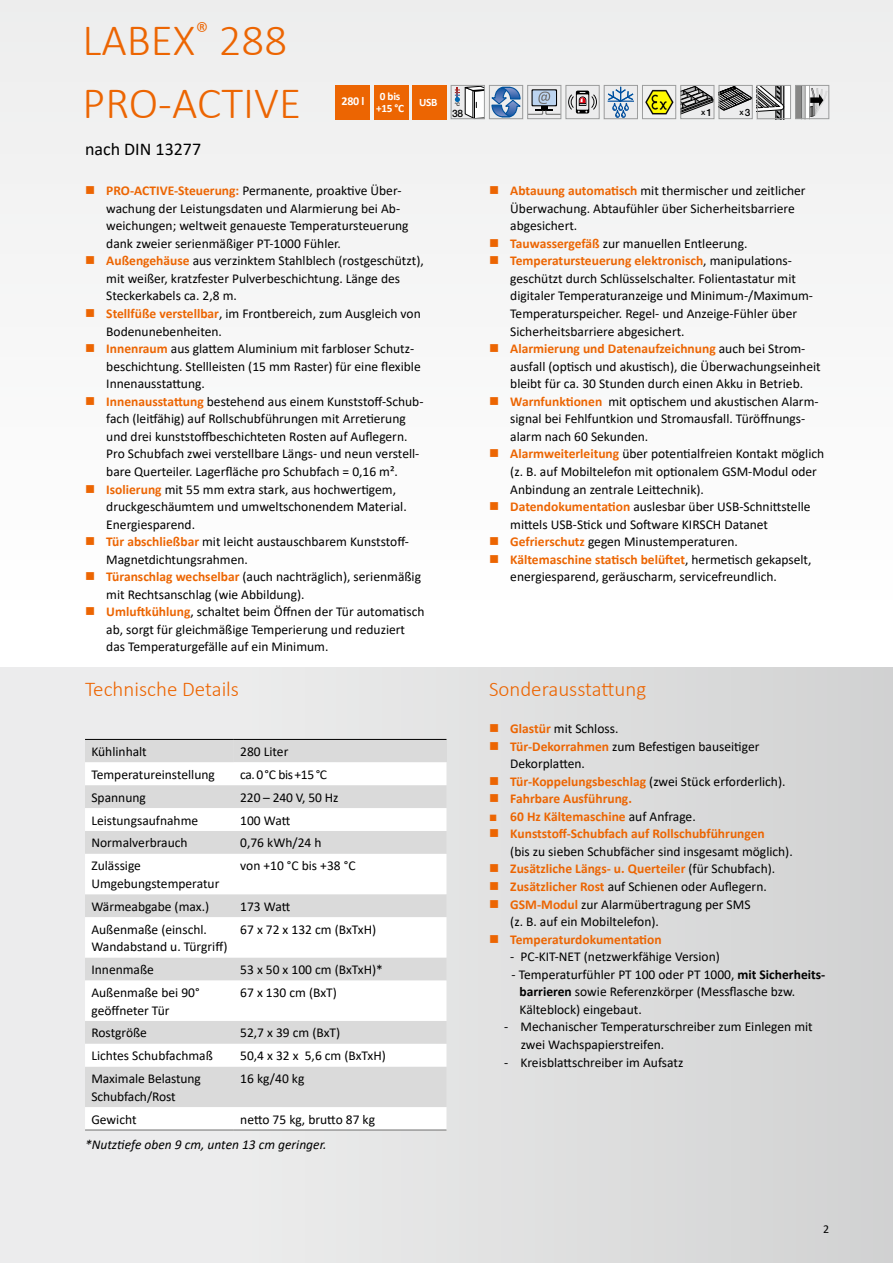
<style>
.page{position:relative;width:893px;height:1263px;background:#fff}
.page>*{position:absolute;margin:0;border:0;box-sizing:border-box;transform-origin:0 0}
.t1{font:300 45px/62.6px "Calibri";color:#ec6502}
.t2{font:300 21px "Calibri";color:#ec6502}
.t3{font:18px "Calibri";color:#000}
.t4{font:13.5px/17.5px "Calibri";color:#000}
.t5{font:700 13.5px/17.5px "Calibri";color:#ec6502}
.t6{font:italic 13.5px "Calibri";color:#000}
.t7{font:700 12px "Calibri";color:#fff}
.t8{font:12px "Calibri";color:#000}
.t9{font:700 11.25px/11.2px "Calibri";letter-spacing:-.025em;color:#fff;text-align:center}
.t10{font:500 10.2px "Helvetica Neue";color:#000}
.t11{font:500 8.1px "Helvetica Neue";color:#000}
.t12{font:500 7.95px "Helvetica Neue";color:#000}
.t13{font:500 4.8px "Helvetica Neue";color:#000}
.s1{font-size:10.05px}
.s2{font-weight:700;color:#ec6502}
.s3{font-family:"Century";font-weight:400}
.s4{font-weight:400;color:#000}
.s5{font-weight:700}
</style>
<div class="page">
<div style="left:0;top:0;width:893px;height:617px;background:#f6f6f6"></div>
<div style="left:0;top:668px;width:893px;height:595px;background:linear-gradient(to right,#f1f1f2,#d3d4d4)"></div>
<div style="left:85px;top:740px;width:149px;height:22px;background:#dadada"></div>
<div style="left:234px;top:739px;width:212px;height:23px;background:#dadada"></div>
<svg style="left:85px;top:762px;width:361px;height:368px"></svg>
<svg style="left:85px;top:980px;width:361px;height:41px"></svg>
<hr style="left:85px;top:739px;width:149px;height:1px;background:#000">
<hr style="left:234px;top:739px;width:212px;height:1px;background:#000">
<hr style="left:85px;top:1130px;width:149px;height:1px;background:#6f6f6e">
<hr style="left:234px;top:1130px;width:212px;height:1px;background:#6f6f6e">
<div style="left:336px;top:85px;width:34px;height:34px;background:#ec6502"></div>
<div style="left:374px;top:85px;width:34px;height:34px;background:#ec6502"></div>
<div style="left:451px;top:85px;width:34px;height:34px;background:#ececed"></div>
<div style="left:451px;top:85px;width:34px;height:34px;border:1px solid #9c9d9d"></div>
<div style="left:489px;top:85px;width:34px;height:34px;border:1px solid #9c9d9d"></div>
<div style="left:527px;top:85px;width:34px;height:34px;background:#a2a2a3"></div>
<svg style="left:455px;top:86px;width:106px;height:33px"></svg>
<div style="left:604px;top:85px;width:34px;height:34px;background:#ececed"></div>
<svg style="left:607px;top:87px;width:27px;height:30px"></svg>
<div style="left:604px;top:85px;width:34px;height:34px;border:1px solid #9c9d9d"></div>
<svg style="left:682px;top:87px;width:30px;height:27px"></svg>
<div style="left:680px;top:85px;width:34px;height:34px;border:1px solid #9c9d9d"></div>
<img style="left:645px;top:89px;width:29px;height:26px">
<div style="left:642px;top:85px;width:34px;height:34px;border:1px solid #9c9d9d"></div>
<svg style="left:719px;top:85px;width:66px;height:34px"></svg>
<div style="left:757px;top:85px;width:34px;height:34px;border:1px solid #9c9d9d"></div>
<div style="left:795px;top:85px;width:7px;height:34px;background:#878786"></div>
<svg style="left:801px;top:87px;width:26px;height:30px"></svg>
<div style="left:795px;top:85px;width:34px;height:34px;border:1px solid #9c9d9d"></div>
<div style="left:566px;top:85px;width:34px;height:34px;background:#ececed;border:1px solid #9c9d9d"></div>
<svg style="left:568px;top:91px;width:29px;height:23px"></svg>
<div style="left:412px;top:85px;width:34px;height:34px;background:#ec6502"></div>
<svg style="left:490px;top:724px;width:8px;height:8px"></svg>
<svg style="left:490px;top:742px;width:8px;height:8px"></svg>
<svg style="left:490px;top:777px;width:8px;height:8px"></svg>
<svg style="left:490px;top:794px;width:8px;height:8px"></svg>
<svg style="left:490px;top:829px;width:8px;height:8px"></svg>
<svg style="left:490px;top:864px;width:8px;height:8px"></svg>
<svg style="left:490px;top:882px;width:8px;height:8px"></svg>
<svg style="left:490px;top:900px;width:8px;height:7px"></svg>
<svg style="left:490px;top:935px;width:8px;height:8px"></svg>
<h1 class="t1" style="left:82px;top:8px;width:220px">LABEX<sup>®</sup> 288<br>PRO-ACTIVE</h1>
<h3 class="t3" style="left:85px;top:136px;width:118px">nach DIN 13277</h3>
<p class="t7" style="left:342px;top:93px;width:24px">280 l</p>
<p class="t9" style="left:376px;top:91px;width:29px">0 bis +15 °C</p>
<p class="t13" style="left:455px;top:102px;width:7px">°C</p>
<p class="t10" style="left:452px;top:107px;width:13px">38</p>
<p class="t11" style="left:701px;top:107px;width:13px">x<span class="s1">1</span></p>
<p class="t12" style="left:739px;top:108px;width:13px">x<span class="s1">3</span></p>
<p class="t9" style="left:419px;top:96px;width:20px">USB</p>
<p class="t4" style="left:106px;top:181px;width:320px"><span class="s2">PRO-ACTIVE-Steuerung:</span> Permanente, proaktive Über&shy;wachung der Leistungsdaten und Alarmierung bei Ab&shy;weichungen; weltweit genaueste Temperatursteuerung dank zweier serienmäßiger PT-1000 Fühler.<br><span class="s2">Außengehäuse</span> aus verzinktem Stahlblech (rostgeschützt), mit weißer, kratzfester Pulverbeschichtung. Länge des Steckerkabels ca. 2,8 m.<br><span class="s2">Stellfüße verstellbar</span>, im Frontbereich, zum Ausgleich von Bodenunebenheiten.<br><span class="s2">Innenraum</span> aus glattem Aluminium mit farbloser Schutz&shy;beschichtung. Stellleisten (15 mm Raster) für eine flexible Innenausstattung.<br><span class="s2">Innenausstattung</span> bestehend aus einem Kunststoff-Schub&shy;fach (leitfähig) auf Rollschubführungen mit Arretierung und drei kunststoffbeschichteten Rosten auf Auflegern.<br>Pro Schubfach zwei verstellbare Längs- und neun verstell&shy;bare Querteiler. Lagerfläche pro Schubfach = 0,16 m².<br><span class="s2">Isolierung</span> mit 55 mm extra stark, aus hochwertigem, druckgeschäumtem und umweltschonendem Material.<br>Energiesparend.<br><span class="s2">Tür abschließbar</span> mit leicht austauschbarem Kunststoff-Magnetdichtungsrahmen.<br><span class="s2">Türanschlag wechselbar</span> (auch nachträglich), serienmäßig mit Rechtsanschlag (wie Abbildung).<br><span class="s2">Umluftkühlung</span>, schaltet beim Öffnen der Tür automatisch ab, sorgt für gleichmäßige Temperierung und reduziert das Temperaturgefälle auf ein Minimum.</p>
<p class="t4" style="left:510px;top:181px;width:315px"><span class="s2">Abtauung automatisch</span> mit thermischer und zeitlicher Überwachung. Abtaufühler über Sicherheitsbarriere abgesichert.<br><span class="s2">Tauwassergefäß</span> zur manuellen Entleerung.<br><span class="s2">Temperatursteuerung elektronisch</span>, manipulations&shy;geschützt durch Schlüsselschalter. Folientastatur mit digitaler Temperaturanzeige und Minimum-/Maximum-Temperaturspeicher. Regel- und Anzeige-Fühler über Sicherheitsbarriere abgesichert.<br><span class="s2">Alarmierung und Datenaufzeichnung</span> auch bei Strom&shy;ausfall (optisch und akustisch), die Überwachungseinheit bleibt für ca. 30 Stunden durch einen Akku in Betrieb.<br><span class="s2">Warnfunktionen</span> mit optischem und akustischen Alarm&shy;signal bei Fehlfuntkion und Stromausfall. Türöffnungs&shy;alarm nach 60 Sekunden.<br><span class="s2">Alarmweiterleitung</span> über potentialfreien Kontakt möglich (z. B. auf Mobiltelefon mit optionalem GSM-Modul oder Anbindung an zentrale Leittechnik).<br><span class="s2">Datendokumentation</span> auslesbar über USB-Schnittstelle mittels USB-Stick und Software KIRSCH Datanet <span class="s2">Gefrierschutz</span> gegen Minustemperaturen.<br><span class="s2">Kältemaschine statisch belüftet</span>, hermetisch gekapselt, energiesparend, geräuscharm, servicefreundlich.</p>
<h2 class="t2" style="left:85px;top:676px;width:156px">Technische Details</h2>
<h2 class="t2" style="left:489px;top:676px;width:159px">Sonderausstattung</h2>
<p class="t4" style="left:91px;top:742px;width:57px">Kühlinhalt</p>
<p class="t4" style="left:240px;top:742px;width:50px">280 Liter</p>
<p class="t4" style="left:91px;top:765px;width:125px">Temperatureinstellung</p>
<p class="t4" style="left:240px;top:765px;width:88px">ca. 0 °C bis +15 °C</p>
<p class="t4" style="left:91px;top:788px;width:56px">Spannung</p>
<p class="t4" style="left:240px;top:788px;width:100px">220 – 240 V, 50 Hz</p>
<p class="t4" style="left:91px;top:811px;width:108px">Leistungsaufnahme</p>
<p class="t4" style="left:240px;top:811px;width:52px">100 Watt</p>
<p class="t4" style="left:91px;top:834px;width:98px">Normalverbrauch</p>
<p class="t4" style="left:240px;top:834px;width:83px">0,76 kWh/24 h</p>
<p class="t4" style="left:91px;top:857px;width:129px">Zulässige<br>Umgebungstemperatur</p>
<p class="t4" style="left:240px;top:857px;width:117px">von +10 °C bis +38 °C</p>
<p class="t4" style="left:91px;top:897px;width:119px">Wärmeabgabe (max.)</p>
<p class="t4" style="left:240px;top:897px;width:52px">173 Watt</p>
<p class="t4" style="left:91px;top:920px;width:138px">Außenmaße (einschl.<br>Wandabstand u. Türgriff)</p>
<p class="t4" style="left:240px;top:920px;width:137px">67 x 72 x 132 cm (BxTxH)</p>
<p class="t4" style="left:91px;top:960px;width:64px">Innenmaße</p>
<p class="t4" style="left:240px;top:960px;width:144px">53 x 50 x 100 cm (BxTxH)*</p>
<p class="t4" style="left:91px;top:983px;width:110px">Außenmaße bei 90° geöffneter Tür</p>
<p class="t4" style="left:240px;top:983px;width:98px">67 x 130 cm (BxT)</p>
<p class="t4" style="left:91px;top:1024px;width:57px">Rostgröße</p>
<p class="t4" style="left:240px;top:1024px;width:101px">52,7 x 39 cm (BxT)</p>
<p class="t4" style="left:91px;top:1047px;width:123px">Lichtes Schubfachmaß</p>
<p class="t4" style="left:240px;top:1047px;width:147px">50,4 x 32 x 5,6 cm (BxTxH)</p>
<p class="t4" style="left:91px;top:1069px;width:111px">Maximale Belastung<br>Schubfach/Rost</p>
<p class="t4" style="left:240px;top:1069px;width:66px">16 kg/40 kg</p>
<p class="t4" style="left:91px;top:1110px;width:47px">Gewicht</p>
<p class="t4" style="left:240px;top:1110px;width:136px">netto 75 kg, brutto 87 kg</p>
<p class="t6" style="left:85px;top:1135px;width:243px">*Nutztiefe oben 9 cm, unten 13 cm geringer.</p>
<p class="t4" style="left:510px;top:719px;width:277px"><span class="s2">Glastür</span> mit Schloss.<br><span class="s2">Tür-Dekorrahmen</span> zum Befestigen bauseitiger<br>Dekorplatten.<br><span class="s2">Tür-Koppelungsbeschlag</span> (zwei Stück erforderlich).<br><span class="s2">Fahrbare Ausführung.</span></p>
<p class="t5" style="left:510px;top:807px;width:256px;text-indent:-21px"><span class="s3">■</span> 60 Hz Kältemaschine <span class="s4">auf Anfrage.<br></span>Kunststoff-Schubfach auf Rollschubführungen</p>
<p class="t4" style="left:510px;top:842px;width:284px">(bis zu sieben Schubfächer sind insgesamt möglich).<br><span class="s2">Zusätzliche Längs- u. Querteiler</span> (für Schubfach).<br><span class="s2">Zusätzlicher Rost</span> auf Schienen oder Auflegern.<br><span class="s2">GSM-Modul</span> zur Alarmübertragung per SMS<br>(z. B. auf ein Mobiltelefon).</p>
<p class="t5" style="left:510px;top:930px;width:153px">Temperaturdokumentation</p>
<p class="t4" style="left:510px;top:948px;width:211px">- PC-KIT-NET (netzwerkfähige Version)</p>
<p class="t4" style="left:519px;top:965px;width:307px;text-indent:-8px">- Temperaturfühler PT 100 oder PT 1000, <span class="s5">mit Sicherheits&shy;barrieren</span> sowie Referenzkörper (Messflasche bzw.<br>Kälteblock) eingebaut.</p>
<p class="t4" style="left:521px;top:1018px;width:294px;text-indent:-16px">- Mechanischer Temperaturschreiber zum Einlegen mit zwei Wachspapierstreifen.</p>
<p class="t4" style="left:504px;top:1053px;width:181px">- Kreisblattschreiber im Aufsatz</p>
<p class="t8" style="left:823px;top:1221px;width:8px">2</p>
</div>
